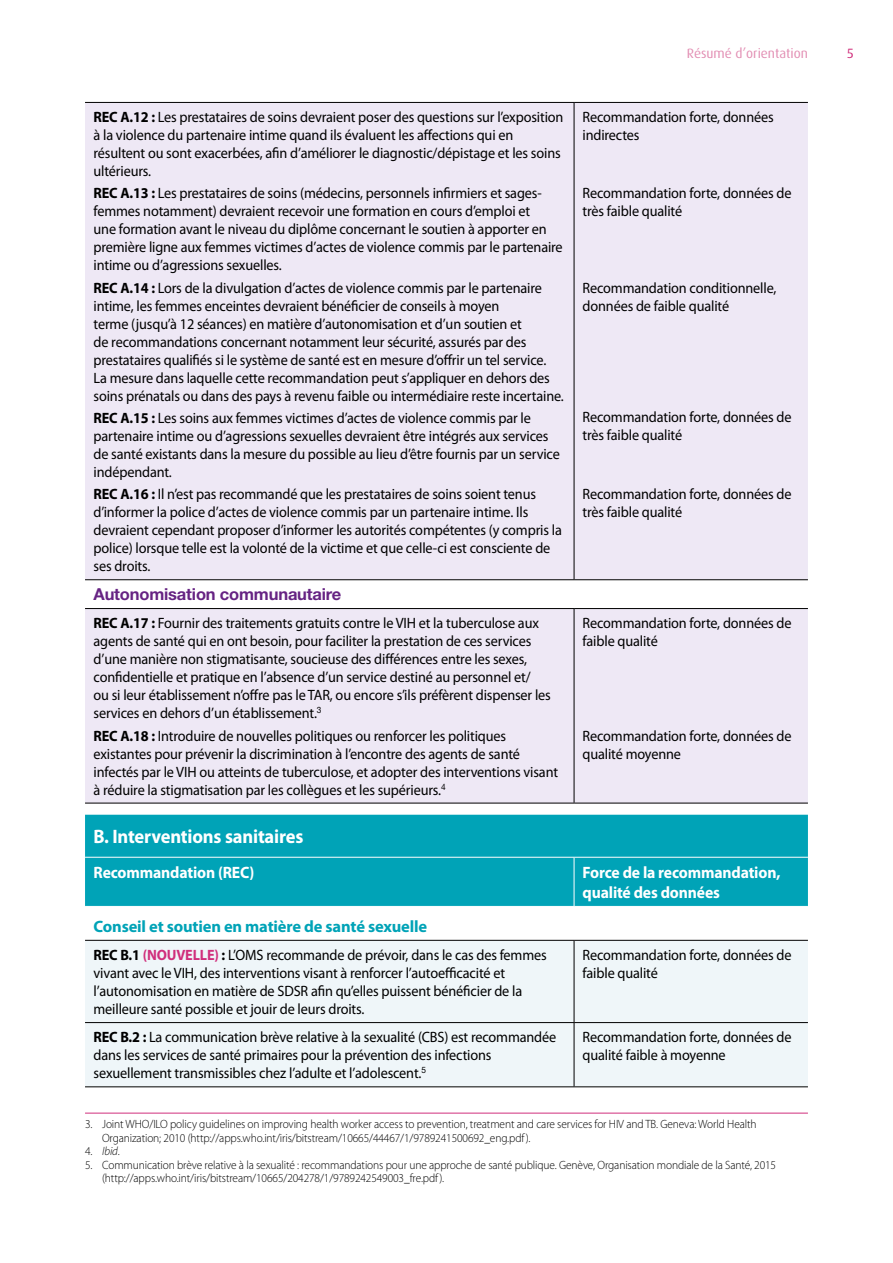
<style>
.page{position:relative;width:893px;height:1263px;background:#fff}
.page>*{position:absolute;margin:0;border:0;box-sizing:border-box;transform-origin:0 0}
.table_header_row{font:700 19.5px "Myriad Pro";letter-spacing:-.01em;color:#fff;scale:.95 1}
.table_header_row-2{font:700 16.5px/19.8px "Myriad Pro";letter-spacing:-.01em;color:#fff;scale:.95 1}
.table_body_-_numbere{font:700 16.5px "Myriad Pro";letter-spacing:-.01em;color:#00a3b7}
.table_body_-_numbere-2{font:700 16.5px "Helvetica Neue LT Std";letter-spacing:-.01em;color:#662383}
.table_body_-_numbere-3{font:15px/18px "Myriad Pro";letter-spacing:-.01em;color:#000;scale:.95 1}
.table_body{font:15px/18px "Myriad Pro";letter-spacing:-.01em;color:#000;scale:.95 1}
.t1{font:13.5px "Dax Pro";color:#e28eb3}
.t2{font:13.5px "Dax Pro";color:#d02f7c}
.t3{font:300 12px/13.5px "Myriad Pro";letter-spacing:-.01em;color:#000;scale:.95 1}
.t4{font:italic 300 12px "Myriad Pro";color:#000;scale:.95 1}
.s1{font-weight:700}
.s2{font-weight:700;color:#d02f7c}
.s3{font-style:normal}
</style>
<div class="page">
<div style="left:85px;top:103px;width:723px;height:700px;background:#eee8f5"></div>
<div style="left:85px;top:815px;width:723px;height:91px;background:#00a3b7"></div>
<div style="left:85px;top:941px;width:723px;height:145px;background:#eff6f9"></div>
<hr style="left:574px;top:858px;width:1px;height:48px;background:#fff">
<hr style="left:85px;top:857px;width:489px;height:1px;background:#fff">
<hr style="left:574px;top:857px;width:234px;height:1px;background:#fff">
<hr style="left:85px;top:102px;width:489px;height:1px;background:#000">
<hr style="left:574px;top:102px;width:234px;height:1px;background:#000">
<hr style="left:574px;top:103px;width:1px;height:476px;background:#000">
<hr style="left:85px;top:579px;width:489px;height:1px;background:#000">
<hr style="left:574px;top:579px;width:234px;height:1px;background:#000">
<hr style="left:85px;top:608px;width:489px;height:1px;background:#000">
<hr style="left:574px;top:608px;width:234px;height:1px;background:#000">
<hr style="left:574px;top:609px;width:1px;height:194px;background:#000">
<hr style="left:574px;top:941px;width:1px;height:81px;background:#000">
<hr style="left:85px;top:1022px;width:489px;height:1px;background:#000">
<hr style="left:574px;top:1022px;width:234px;height:1px;background:#000">
<hr style="left:574px;top:1023px;width:1px;height:63px;background:#000">
<hr style="left:85px;top:1086px;width:489px;height:1px;background:#000">
<hr style="left:574px;top:1086px;width:234px;height:1px;background:#000">
<hr style="left:85px;top:803px;width:489px;height:1px;background:#000">
<hr style="left:574px;top:803px;width:234px;height:1px;background:#000">
<hr style="left:85px;top:940px;width:489px;height:1px;background:#000">
<hr style="left:574px;top:940px;width:234px;height:1px;background:#000">
<hr style="left:85px;top:1113px;width:723px;height:1px;background:#d02f7c">
<p class="t1" style="left:687px;top:45px;width:123px">Résumé d’orientation</p>
<p class="t2" style="left:847px;top:45px;width:9px">5</p>
<p class="table_body_-_numbere-3" style="left:94px;top:108px;width:496px"><span class="s1">REC A.12 :</span> Les prestataires de soins devraient poser des questions sur l’exposition à la violence du partenaire intime quand ils évaluent les affections qui en résultent ou sont exacerbées, afin d’améliorer le diagnostic/dépistage et les soins ultérieurs.</p>
<p class="table_body_-_numbere-3" style="left:94px;top:184px;width:495px"><span class="s1">REC A.13 :</span> Les prestataires de soins (médecins, personnels infirmiers et sages&shy;femmes notamment) devraient recevoir une formation en cours d’emploi et<br>une formation avant le niveau du diplôme concernant le soutien à apporter en première ligne aux femmes victimes d’actes de violence commis par le partenaire intime ou d’agressions sexuelles.</p>
<p class="table_body_-_numbere-3" style="left:94px;top:278px;width:497px"><span class="s1">REC A.14 :</span> Lors de la divulgation d’actes de violence commis par le partenaire intime, les femmes enceintes devraient bénéficier de conseils à moyen<br>terme (jusqu’à 12 séances) en matière d’autonomisation et d’un soutien et<br>de recommandations concernant notamment leur sécurité, assurés par des prestataires qualifiés si le système de santé est en mesure d’offrir un tel service.<br>La mesure dans laquelle cette recommandation peut s’appliquer en dehors des soins prénatals ou dans des pays à revenu faible ou intermédiaire reste incertaine.</p>
<p class="table_body_-_numbere-3" style="left:94px;top:409px;width:492px"><span class="s1">REC A.15 :</span> Les soins aux femmes victimes d’actes de violence commis par le partenaire intime ou d’agressions sexuelles devraient être intégrés aux services de santé existants dans la mesure du possible au lieu d’être fournis par un service indépendant.</p>
<p class="table_body_-_numbere-3" style="left:94px;top:485px;width:494px"><span class="s1">REC A.16 :</span> Il n’est pas recommandé que les prestataires de soins soient tenus d’informer la police d’actes de violence commis par un partenaire intime. Ils devraient cependant proposer d’informer les autorités compétentes (y compris la police) lorsque telle est la volonté de la victime et que celle-ci est consciente de ses droits.</p>
<p class="table_body_-_numbere-2" style="left:94px;top:584px;width:249px">Autonomisation communautaire</p>
<p class="table_body_-_numbere-3" style="left:94px;top:614px;width:483px"><span class="s1">REC A.17 :</span> Fournir des traitements gratuits contre le VIH et la tuberculose aux agents de santé qui en ont besoin, pour faciliter la prestation de ces services d’une manière non stigmatisante, soucieuse des différences entre les sexes, confidentielle et pratique en l’absence d’un service destiné au personnel et/<br>ou si leur établissement n’offre pas le TAR, ou encore s’ils préfèrent dispenser les services en dehors d’un établissement.<sup>3</sup></p>
<p class="table_body_-_numbere-3" style="left:94px;top:726px;width:490px"><span class="s1">REC A.18 :</span> Introduire de nouvelles politiques ou renforcer les politiques existantes pour prévenir la discrimination à l’encontre des agents de santé infectés par le VIH ou atteints de tuberculose, et adopter des interventions visant à réduire la stigmatisation par les collègues et les supérieurs.<sup>4</sup></p>
<p class="table_body" style="left:583px;top:108px;width:203px">Recommandation forte, données indirectes</p>
<p class="table_body" style="left:583px;top:184px;width:221px">Recommandation forte, données de très faible qualité</p>
<p class="table_body" style="left:583px;top:278px;width:206px">Recommandation conditionnelle, données de faible qualité</p>
<p class="table_body" style="left:583px;top:408px;width:221px">Recommandation forte, données de très faible qualité</p>
<p class="table_body" style="left:583px;top:484px;width:221px">Recommandation forte, données de très faible qualité</p>
<p class="table_body" style="left:583px;top:614px;width:221px">Recommandation forte, données de faible qualité</p>
<p class="table_body" style="left:583px;top:726px;width:221px">Recommandation forte, données de qualité moyenne</p>
<p class="table_header_row" style="left:94px;top:826px;width:222px">B. Interventions sanitaires</p>
<p class="table_header_row-2" style="left:94px;top:863px;width:171px">Recommandation (REC)</p>
<p class="table_header_row-2" style="left:583px;top:863px;width:210px">Force de la recommandation, qualité des données</p>
<p class="table_body_-_numbere" style="left:94px;top:917px;width:335px">Conseil et soutien en matière de santé sexuelle</p>
<p class="table_body_-_numbere-3" style="left:94px;top:946px;width:479px"><span class="s1">REC B.1</span> <span class="s2">(NOUVELLE)</span> <span class="s1">:</span> L’OMS recommande de prévoir, dans le cas des femmes vivant avec le VIH, des interventions visant à renforcer l’autoefficacité et l’autonomisation en matière de SDSR afin qu’elles puissent bénéficier de la meilleure santé possible et jouir de leurs droits.</p>
<p class="table_body" style="left:583px;top:946px;width:221px">Recommandation forte, données de faible qualité</p>
<p class="table_body_-_numbere-3" style="left:94px;top:1028px;width:489px"><span class="s1">REC B.2 :</span> La communication brève relative à la sexualité (CBS) est recommandée dans les services de santé primaires pour la prévention des infections sexuellement transmissibles chez l’adulte et l’adolescent.<sup>5</sup></p>
<p class="table_body" style="left:583px;top:1028px;width:221px">Recommandation forte, données de qualité faible à moyenne</p>
<p class="t3" style="left:102px;top:1117px;width:690px;text-indent:-17px">3. Joint WHO/ILO policy guidelines on improving health worker access to prevention, treatment and care services for HIV and TB. Geneva: World Health<br>Organization; 2010 (http://apps.who.int/iris/bitstream/10665/44467/1/9789241500692_eng.pdf ).</p>
<p class="t4" style="left:85px;top:1145px;width:38px"><span class="s3">4.</span> Ibid<span class="s3">.</span></p>
<p class="t3" style="left:102px;top:1158px;width:711px;text-indent:-17px">5. Communication brève relative à la sexualité : recommandations pour une approche de santé publique. Genève, Organisation mondiale de la Santé, 2015 (http://apps.who.int/iris/bitstream/10665/204278/1/9789242549003_fre.pdf ).</p>
</div>
